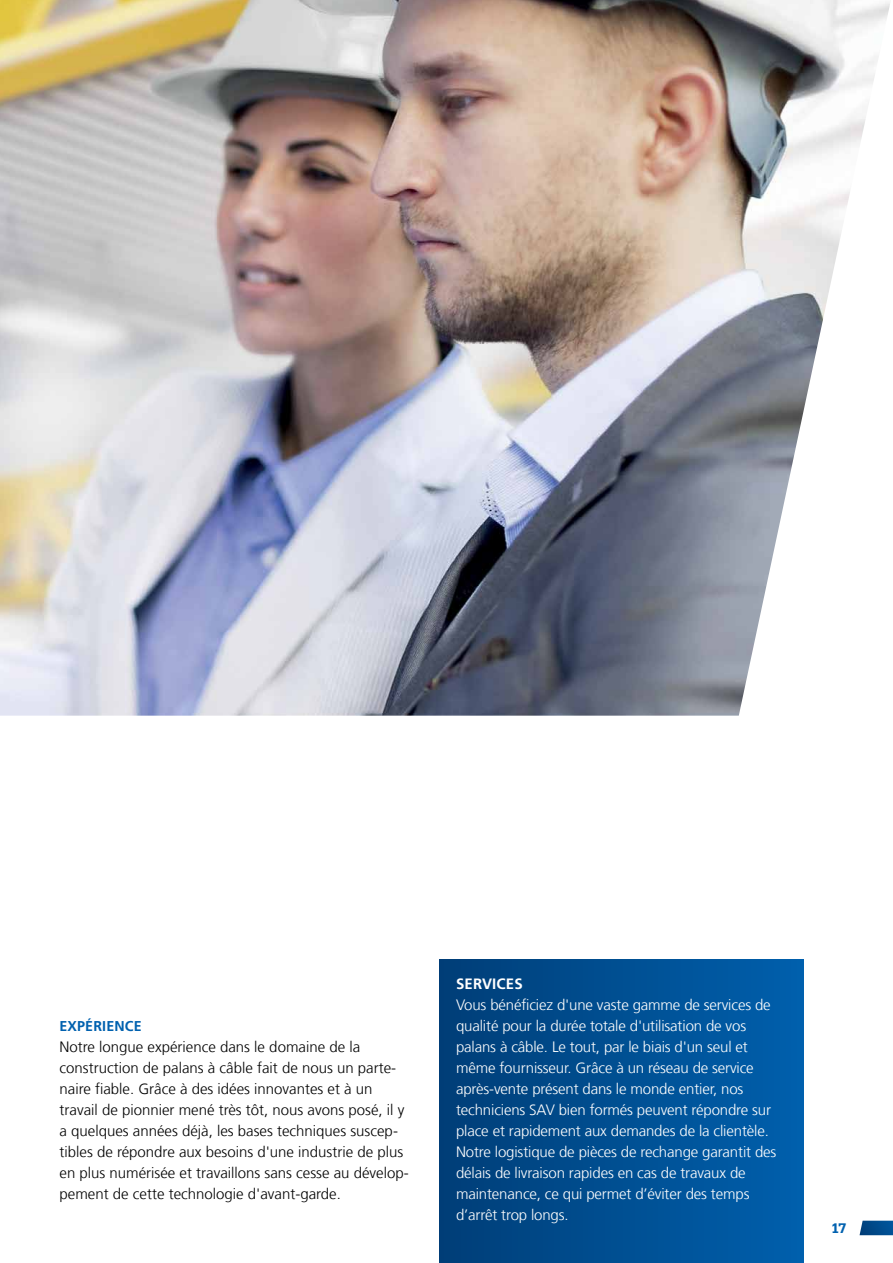
<style>
.page{position:relative;width:893px;height:1263px;background:#fff}
.page>*{position:absolute;margin:0;border:0;box-sizing:border-box;transform-origin:0 0}
.t1{font:300 15px/21px "Frutiger LT Com";letter-spacing:-.01em;color:#fff}
.t2{font:300 15px/21px "Frutiger LT Com";color:#000}
.t3{font:700 15px "Frutiger LT Com";letter-spacing:.01em;color:#fff}
.t4{font:700 14.25px "Frutiger LT Com";letter-spacing:.01em;color:#0061af}
.t5{font:600 13.5px "Produkt";color:#0061af}
</style>
<div class="page">
<img style="left:0;top:0;width:890px;height:716px">
<div style="left:439px;top:959px;width:365px;height:304px;background:linear-gradient(to right,#003e77,#0060ad)"></div>
<svg style="left:859px;top:1221px;width:34px;height:14px"></svg>
<p class="t4" style="left:60px;top:1017px;width:84px">EXPÉRIENCE</p>
<p class="t2" style="left:60px;top:1036px;width:351px">Notre longue expérience dans le domaine de la construction de palans à câble fait de nous un parte&shy;naire fiable. Grâce à des idées innovantes et à un travail de pionnier mené très tôt, nous avons posé, il y a quelques années déjà, les bases techniques suscep&shy;tibles de répondre aux besoins d'une industrie de plus en plus numérisée et travaillons sans cesse au dévelop&shy;pement de cette technologie d'avant-garde.</p>
<p class="t3" style="left:456px;top:975px;width:68px">SERVICES</p>
<p class="t1" style="left:456px;top:994px;width:322px">Vous bénéficiez d'une vaste gamme de services de qualité pour la durée totale d'utilisation de vos palans à câble. Le tout, par le biais d'un seul et même fournisseur. Grâce à un réseau de service après-vente présent dans le monde entier, nos techniciens SAV bien formés peuvent répondre sur place et rapidement aux demandes de la clientèle.<br>Notre logistique de pièces de rechange garantit des délais de livraison rapides en cas de travaux de maintenance, ce qui permet d’éviter des temps d’arrêt trop longs.</p>
<p class="t5" style="left:832px;top:1219px;width:15px">17</p>
</div>
